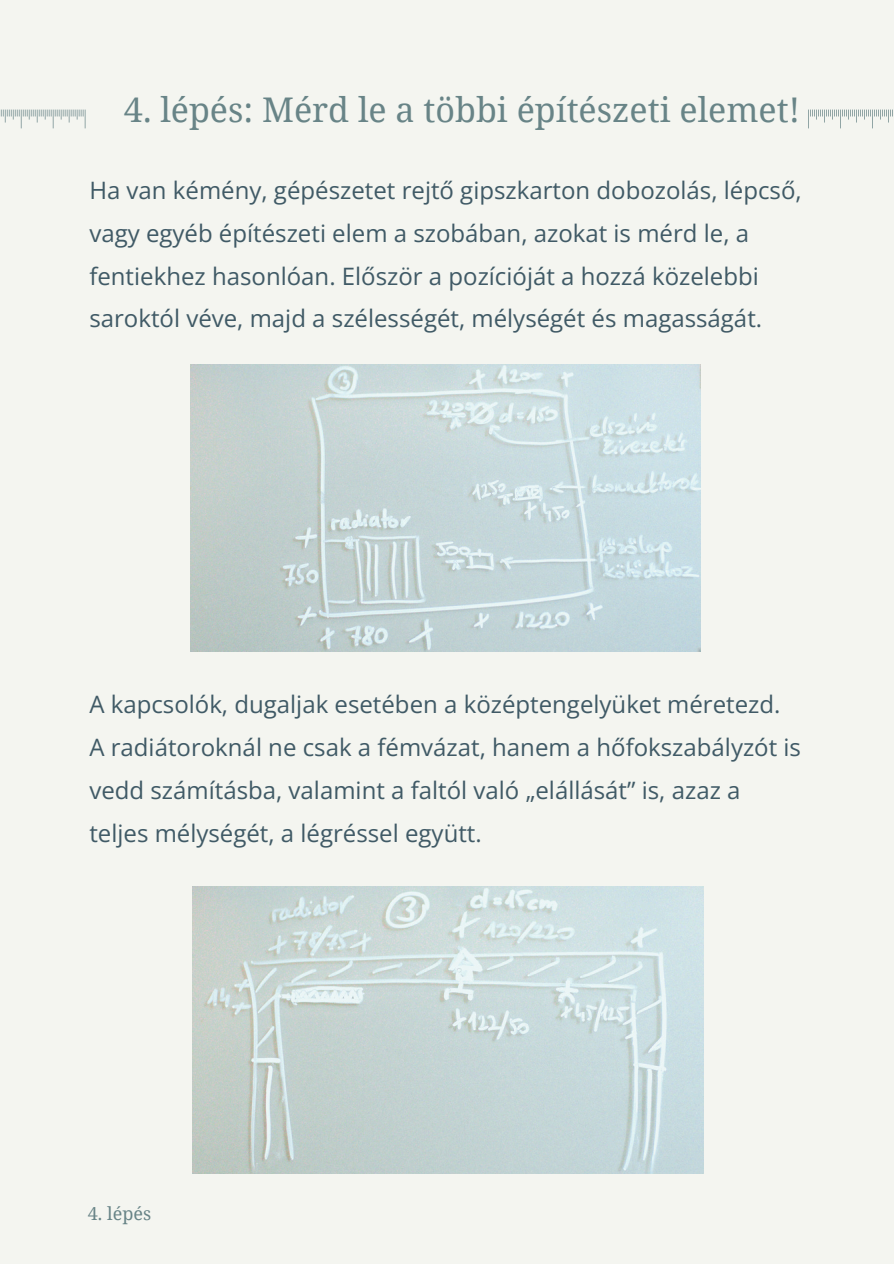
<style>
.page{position:relative;width:894px;height:1264px;background:#fff}
.page>*{position:absolute;margin:0;border:0;box-sizing:border-box;transform-origin:0 0}
.t1{font:34.05px "Noto Serif";color:#688487}
.t2{font:24px/42.8px "Open Sans";color:#405a66}
.t3{font:18px "Noto Serif";color:#688487}
</style>
<div class="page">
<div style="left:0;top:0;width:893px;height:1263px;background:#f4f5f0"></div>
<svg style="left:0;top:110px;width:85px;height:18px"></svg>
<svg style="left:808px;top:110px;width:85px;height:18px"></svg>
<img style="left:190px;top:365px;width:510px;height:287px">
<img style="left:192px;top:887px;width:511px;height:286px">
<p class="t1" style="left:124px;top:86px;width:677px">4. lépés: Mérd le a többi építészeti elemet!</p>
<h2 class="t2" style="left:89px;top:168px;width:713px">Ha van kémény, gépészetet rejtő gipszkarton dobozolás, lépcső, vagy egyéb építészeti elem a szobában, azokat is mérd le, a fentiekhez hasonlóan. Először a pozícióját a hozzá közelebbi saroktól véve, majd a szélességét, mélységét és magasságát.</h2>
<p class="t2" style="left:89px;top:682px;width:713px">A kapcsolók, dugaljak esetében a középtengelyüket méretezd.<br>A radiátoroknál ne csak a fémvázat, hanem a hőfokszabályzót is vedd számításba, valamint a faltól való „elállását” is, azaz a teljes mélységét, a légréssel együtt.</p>
<h2 class="t3" style="left:88px;top:1200px;width:65px">4. lépés</h2>
</div>
